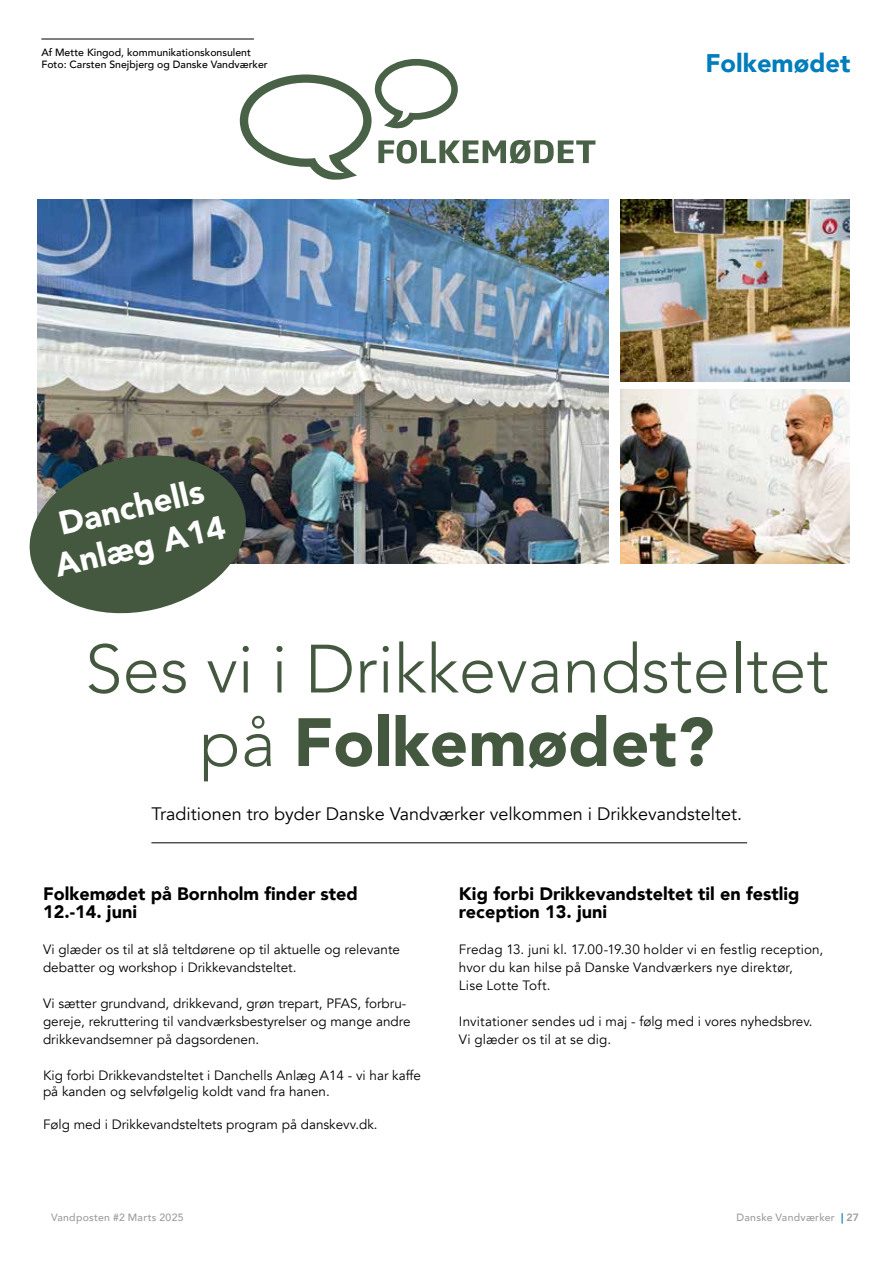
<style>
.page{position:relative;width:893px;height:1263px;background:#fff}
.page>*{position:absolute;margin:0;border:0;box-sizing:border-box;transform-origin:0 0}
.t1{font:300 67.5px/73.5px "Avenir";color:#44583f;text-align:center}
.t2{font:900 33px/39.6px "Avenir";color:#fff;text-align:center}
.t3{font:900 25.5px "Avenir";color:#017dbc}
.t4{font:900 18px/18px "Avenir";color:#000}
.t5{font:18px "Avenir";color:#000}
.t6{font:13.5px/18px "Avenir";color:#000}
.t7{font:500 10.5px/12.6px "Avenir";color:#000}
.t8{font:500 10.5px "Avenir";letter-spacing:.025em;color:#9d9d9c}
.s1{font-weight:900}
.s2{font-weight:800;color:#017dbc}
.s3{font-weight:800}
</style>
<div class="page">
<hr style="left:151px;top:842px;width:596px;height:1px;background:#000">
<img style="left:38px;top:199px;width:570px;height:364px">
<img style="left:621px;top:389px;width:228px;height:174px">
<img style="left:621px;top:199px;width:228px;height:182px">
<svg style="left:29px;top:446px;width:225px;height:168px;background:#5f6d5c"></svg>
<svg style="left:240px;top:59px;width:355px;height:121px"></svg>
<hr style="left:41px;top:39px;width:213px;height:1px;background:#000">
<p class="t7" style="left:41px;top:45px;width:228px">Af Mette Kingod, kommunikationskonsulent<br>Foto: Carsten Snejbjerg og Danske Vandværker</p>
<h2 class="t2" style="left:42px;top:507px;width:176px;rotate:-13deg">Danchells<br>Anlæg A14</h2>
<h3 class="t3" style="left:705px;top:42px;width:146px">Folkemødet</h3>
<h1 class="t1" style="left:85px;top:632px;width:745px">Ses vi i Drikkevandsteltet på <span class="s1">Folkemødet?</span></h1>
<h3 class="t5" style="left:151px;top:803px;width:592px">Traditionen tro byder Danske Vandværker velkommen i Drikkevandsteltet.</h3>
<h3 class="t4" style="left:43px;top:884px;width:316px">Folkemødet på Bornholm finder sted<br>12.-14. juni</h3>
<p class="t6" style="left:43px;top:941px;width:358px">Vi glæder os til at slå teltdørene op til aktuelle og relevante debatter og workshop i Drikkevandsteltet.</p>
<p class="t6" style="left:43px;top:995px;width:369px">Vi sætter grundvand, drikkevand, grøn trepart, PFAS, forbru&shy;gereje, rekruttering til vandværksbestyrelser og mange andre drikkevandsemner på dagsordenen.</p>
<p class="t6" style="left:43px;top:1067px;width:379px;line-height:16.2px">Kig forbi Drikkevandsteltet i Danchells Anlæg A14 - vi har kaffe på kanden og selvfølgelig koldt vand fra hanen.</p>
<p class="t6" style="left:43px;top:1115px;width:336px">Følg med i Drikkevandsteltets program på danskevv.dk.</p>
<h3 class="t4" style="left:459px;top:884px;width:342px">Kig forbi Drikkevandsteltet til en festlig reception 13. juni</h3>
<p class="t6" style="left:459px;top:941px;width:366px">Fredag 13. juni kl. 17.00-19.30 holder vi en festlig reception, hvor du kan hilse på Danske Vandværkers nye direktør,<br>Lise Lotte Toft.</p>
<p class="t6" style="left:459px;top:1013px;width:355px">Invitationer sendes ud i maj - følg med i vores nyhedsbrev.<br>Vi glæder os til at se dig.</p>
<p class="t8" style="left:51px;top:1208px;width:134px">Vandposten #2 Marts 2025</p>
<p class="t8" style="left:737px;top:1208px;width:124px">Danske Vandværker <span class="s2">|</span> <span class="s3">27</span></p>
</div>
